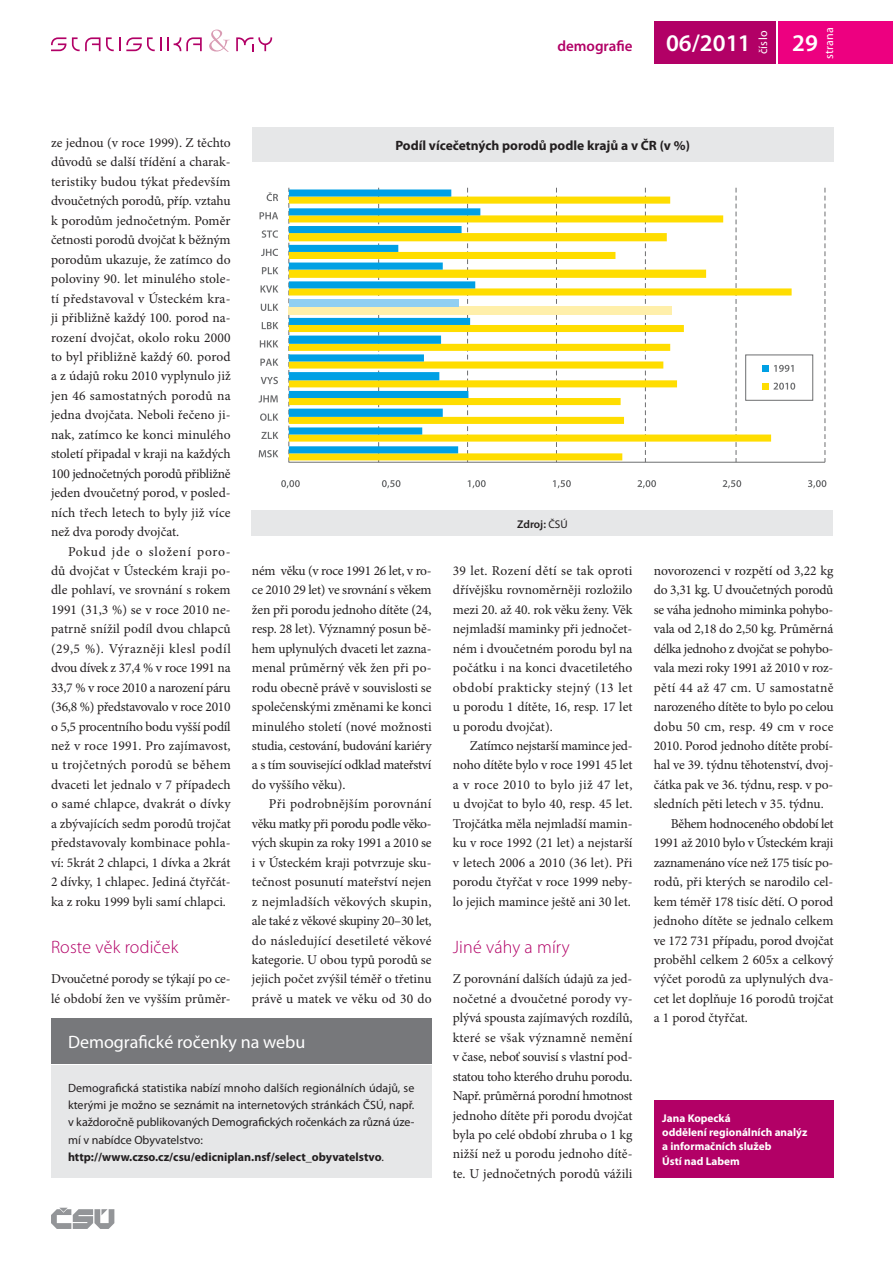
<style>
.page{position:relative;width:893px;height:1263px;background:#fff}
.page>*{position:absolute;margin:0;border:0;box-sizing:border-box;transform-origin:0 0}
.t1{font:600 24px "Myriad Pro";color:#fff}
.t2{font:300 18px "Myriad Pro";letter-spacing:.01em;color:#b20066}
.t3{font:18px "Myriad Pro";color:#fff}
.t4{font:600 15px "Myriad Pro";color:#b20066}
.t5{font:13.5px/19.5px "Minion Pro";letter-spacing:-.005em;color:#231f20;text-align:justify}
.t6{font:13.5px "Minion Pro";letter-spacing:-.025em;color:#231f20}
.t7{font:13.5px "Minion Pro";letter-spacing:.02em;color:#231f20}
.t8{font:700 13.5px "Myriad Pro";color:#231f20}
.t9{font:13.5px "Minion Pro";letter-spacing:-.03em;color:#231f20}
.t10{font:12px/17.2px "Myriad Pro";letter-spacing:.005em;color:#231f20}
.t11{font:12px "Myriad Pro";letter-spacing:.02em;color:#fff}
.t12{font:700 11.25px/14.2px "Myriad Pro";color:#fff}
.t13{font:600 11.25px "Myriad Pro";letter-spacing:-.005em;color:#231f20}
.s1{font-weight:400}
.s2{font-weight:700}
</style>
<div class="page">
<div style="left:779px;top:21px;width:114px;height:43px;background:#ed0080"></div>
<div style="left:654px;top:21px;width:122px;height:43px;background:#b20066"></div>
<svg style="left:51px;top:1208px;width:63px;height:21px"></svg>
<svg style="left:51px;top:37px;width:15px;height:14px"></svg>
<svg style="left:168px;top:37px;width:34px;height:14px"></svg>
<svg style="left:236px;top:37px;width:36px;height:14px"></svg>
<svg style="left:72px;top:37px;width:89px;height:14px"></svg>
<svg style="left:209px;top:30px;width:21px;height:22px"></svg>
<div style="left:654px;top:1100px;width:179px;height:78px;background:#b20066"></div>
<div style="left:51px;top:1066px;width:380px;height:112px;background:#e6e7e8"></div>
<div style="left:51px;top:1018px;width:381px;height:46px;background:#77787b"></div>
<div style="left:252px;top:128px;width:581px;height:34px;background:#e6e7e8"></div>
<div style="left:252px;top:510px;width:581px;height:26px;background:#e6e7e8"></div>
<div style="left:745px;top:355px;width:68px;height:46px;border:1px solid #6d6e70"></div>
<svg style="left:825px;top:188px;width:1px;height:274px"></svg>
<svg style="left:289px;top:197px;width:503px;height:263px"></svg>
<hr style="left:289px;top:462px;width:536px;height:1px;background:#6d6e70">
<svg style="left:281px;top:480px;width:19px;height:8px"></svg>
<svg style="left:382px;top:480px;width:18px;height:8px"></svg>
<svg style="left:468px;top:480px;width:18px;height:8px"></svg>
<svg style="left:553px;top:480px;width:18px;height:8px"></svg>
<svg style="left:637px;top:480px;width:19px;height:8px"></svg>
<svg style="left:723px;top:480px;width:18px;height:8px"></svg>
<svg style="left:808px;top:480px;width:18px;height:8px"></svg>
<svg style="left:259px;top:450px;width:19px;height:7px"></svg>
<svg style="left:261px;top:432px;width:17px;height:7px"></svg>
<svg style="left:260px;top:413px;width:18px;height:8px"></svg>
<svg style="left:259px;top:395px;width:19px;height:7px"></svg>
<svg style="left:261px;top:377px;width:17px;height:7px"></svg>
<svg style="left:260px;top:359px;width:18px;height:7px"></svg>
<svg style="left:260px;top:340px;width:18px;height:7px"></svg>
<svg style="left:262px;top:322px;width:16px;height:7px"></svg>
<svg style="left:261px;top:304px;width:17px;height:7px"></svg>
<svg style="left:261px;top:285px;width:17px;height:8px"></svg>
<svg style="left:262px;top:267px;width:16px;height:7px"></svg>
<svg style="left:261px;top:249px;width:17px;height:7px"></svg>
<svg style="left:262px;top:230px;width:16px;height:8px"></svg>
<svg style="left:259px;top:212px;width:19px;height:7px"></svg>
<svg style="left:267px;top:192px;width:11px;height:9px"></svg>
<div style="left:763px;top:365px;width:6px;height:7px;background:#00a0e4"></div>
<svg style="left:774px;top:365px;width:20px;height:7px"></svg>
<div style="left:763px;top:383px;width:6px;height:7px;background:#fd0"></div>
<svg style="left:773px;top:383px;width:22px;height:7px"></svg>
<svg style="left:289px;top:189px;width:191px;height:264px"></svg>
<h1 class="t1" style="left:666px;top:34px;width:86px">06/2011</h1>
<h1 class="t1" style="left:792px;top:34px;width:27px">29</h1>
<p class="t11" style="left:825px;top:59px;width:34px;rotate:-90deg">strana</p>
<p class="t4" style="left:557px;top:40px;width:77px">demografie</p>
<p class="t11" style="left:759px;top:54px;width:25px;rotate:-90deg">číslo</p>
<p class="t5" style="left:51px;top:134px;width:181px">ze jednou (v roce 1999). Z těchto důvodů se další třídění a charak&shy;teristiky budou týkat především dvoučetných porodů, příp. vztahu k porodům jednočetným. Poměr četnosti porodů dvojčat k běžným porodům ukazuje, že zatímco do poloviny 90. let minulého stole&shy;tí představoval v Ústeckém kra&shy;ji přibližně každý 100. porod na&shy;rození dvojčat, okolo roku 2000 to byl přibližně každý 60. porod a z údajů roku 2010 vyplynulo již jen 46 samostatných porodů na jedna dvojčata. Neboli řečeno ji&shy;nak, zatímco ke konci minulého století připadal v kraji na každých 100 jednočetných porodů přibližně jeden dvoučetný porod, v posled&shy;ních třech letech to byly již více než dva porody dvojčat.</p>
<p class="t5" style="left:51px;top:543px;width:181px;text-indent:17px">Pokud jde o složení poro&shy;dů dvojčat v Ústeckém kraji po&shy;dle pohlaví, ve srovnání s rokem 1991 (31,3 %) se v roce 2010 ne&shy;patrně snížil podíl dvou chlapců (29,5 %). Výrazněji klesl podíl dvou dívek z 37,4 % v roce 1991 na 33,7 % v roce 2010 a narození páru (36,8 %) představovalo v roce 2010 o 5,5 procentního bodu vyšší podíl než v roce 1991. Pro zajímavost, u trojčetných porodů se během dvaceti let jednalo v 7 případech o samé chlapce, dvakrát o dívky a zbývajících sedm porodů trojčat představovaly kombinace pohla&shy;ví: 5krát 2 chlapci, 1 dívka a 2krát 2 dívky, 1 chlapec. Jediná čtyřčát&shy;ka z roku 1999 byli samí chlapci.</p>
<h2 class="t2" style="left:51px;top:940px;width:129px">Roste věk rodiček</h2>
<p class="t5" style="left:51px;top:970px;width:181px">Dvoučetné porody se týkají po ce&shy;lé období žen ve vyšším průměr-</p>
<p class="t8" style="left:395px;top:140px;width:296px">Podíl vícečetných porodů podle krajů a v ČR (v %)</p>
<p class="t13" style="left:517px;top:519px;width:52px">Zdroj: <span class="s1">ČSÚ</span></p>
<p class="t5" style="left:252px;top:562px;width:181px">ném věku (v roce 1991 26 let, v ro&shy;ce 2010 29 let) ve srovnání s věkem žen při porodu jednoho dítěte (24, resp. 28 let). Významný posun bě&shy;hem uplynulých dvaceti let zazna&shy;menal průměrný věk žen při po&shy;rodu obecně právě v souvislosti se společenskými změnami ke konci minulého století (nové možnosti studia, cestování, budování kariéry a s tím související odklad mateřství do vyššího věku).</p>
<p class="t5" style="left:252px;top:795px;width:181px;text-indent:17px">Při podrobnějším porovnání věku matky při porodu podle věko&shy;vých skupin za roky 1991 a 2010 se i v Ústeckém kraji potvrzuje sku&shy;tečnost posunutí mateřství nejen z nejmladších věkových skupin, ale také z věkové skupiny 20–30 let, do následující desetileté věkové kategorie. U obou typů porodů se jejich počet zvýšil téměř o třetinu právě u matek ve věku od 30 do</p>
<p class="t5" style="left:654px;top:562px;width:181px">novorozenci v rozpětí od 3,22 kg</p>
<p class="t5" style="left:654px;top:581px;width:181px">do 3,31 kg. U dvoučetných porodů</p>
<p class="t5" style="left:654px;top:601px;width:181px">se váha jednoho miminka pohybo-</p>
<p class="t5" style="left:654px;top:620px;width:181px">vala od 2,18 do 2,50 kg. Průměrná</p>
<p class="t6" style="left:654px;top:643px;width:181px">délka jednoho z dvojčat se pohybo-</p>
<p class="t5" style="left:654px;top:659px;width:181px">vala mezi roky 1991 až 2010 v roz-</p>
<p class="t7" style="left:654px;top:682px;width:181px">pětí 44 až 47 cm. U samostatně</p>
<p class="t5" style="left:654px;top:698px;width:181px">narozeného dítěte to bylo po celou</p>
<p class="t7" style="left:654px;top:721px;width:181px">dobu 50 cm, resp. 49 cm v roce</p>
<p class="t5" style="left:654px;top:737px;width:181px">2010. Porod jednoho dítěte probí-</p>
<p class="t5" style="left:654px;top:756px;width:181px">hal ve 39. týdnu těhotenství, dvoj-</p>
<p class="t5" style="left:654px;top:776px;width:181px">čátka pak ve 36. týdnu, resp. v po-</p>
<p class="t5" style="left:654px;top:795px;width:171px">sledních pěti letech v 35. týdnu.</p>
<p class="t9" style="left:671px;top:818px;width:164px">Během hodnoceného období let</p>
<p class="t5" style="left:654px;top:834px;width:181px">1991 až 2010 bylo v Ústeckém kraji</p>
<p class="t6" style="left:654px;top:857px;width:181px">zaznamenáno více než 175 tisíc po-</p>
<p class="t5" style="left:654px;top:873px;width:181px">rodů, při kterých se narodilo cel-</p>
<p class="t5" style="left:654px;top:893px;width:181px">kem téměř 178 tisíc dětí. O porod</p>
<p class="t5" style="left:654px;top:912px;width:181px">jednoho dítěte se jednalo celkem</p>
<p class="t5" style="left:654px;top:932px;width:181px">ve 172 731 případu, porod dvojčat</p>
<p class="t5" style="left:654px;top:951px;width:181px">proběhl celkem 2 605x a celkový</p>
<p class="t5" style="left:654px;top:970px;width:181px">výčet porodů za uplynulých dva-</p>
<p class="t5" style="left:654px;top:990px;width:181px">cet let doplňuje 16 porodů trojčat</p>
<p class="t5" style="left:654px;top:1009px;width:96px">a 1 porod čtyřčat.</p>
<p class="t5" style="left:453px;top:562px;width:181px">39 let. Rození dětí se tak oproti dřívějšku rovnoměrněji rozložilo mezi 20. až 40. rok věku ženy. Věk nejmladší maminky při jednočet&shy;ném i dvoučetném porodu byl na počátku i na konci dvacetiletého období prakticky stejný (13 let u porodu 1 dítěte, 16, resp. 17 let u porodu dvojčat).</p>
<p class="t5" style="left:453px;top:737px;width:181px;text-indent:17px">Zatímco nejstarší mamince jed&shy;noho dítěte bylo v roce 1991 45 let a v roce 2010 to bylo již 47 let, u dvojčat to bylo 40, resp. 45 let.<br>Trojčátka měla nejmladší mamin&shy;ku v roce 1992 (21 let) a nejstarší v letech 2006 a 2010 (36 let). Při porodu čtyřčat v roce 1999 neby&shy;lo jejich mamince ještě ani 30 let.</p>
<h2 class="t2" style="left:453px;top:940px;width:119px">Jiné váhy a míry</h2>
<p class="t5" style="left:453px;top:970px;width:181px">Z porovnání dalších údajů za jed&shy;nočetné a dvoučetné porody vy&shy;plývá spousta zajímavých rozdílů, které se však významně nemění v čase, neboť souvisí s vlastní pod&shy;statou toho kterého druhu porodu.<br>Např. průměrná porodní hmotnost jednoho dítěte při porodu dvojčat byla po celé období zhruba o 1 kg nižší než u porodu jednoho dítě&shy;te. U jednočetných porodů vážili</p>
<h2 class="t3" style="left:68px;top:1035px;width:239px">Demografické ročenky na webu</h2>
<p class="t10" style="left:68px;top:1080px;width:348px">Demografická statistika nabízí mnoho dalších regionálních údajů, se kterými je možno se seznámit na internetových stránkách ČSÚ, např. v každoročně publikovaných Demografických ročenkách za různá úze&shy;mí v nabídce Obyvatelstvo: <span class="s2">http://www.czso.cz/csu/edicniplan.nsf/select_obyvatelstvo</span>.</p>
<p class="t12" style="left:662px;top:1112px;width:147px">Jana Kopecká<br>oddělení regionálních analýz a informačních služeb<br>Ústí nad Labem</p>
</div>
